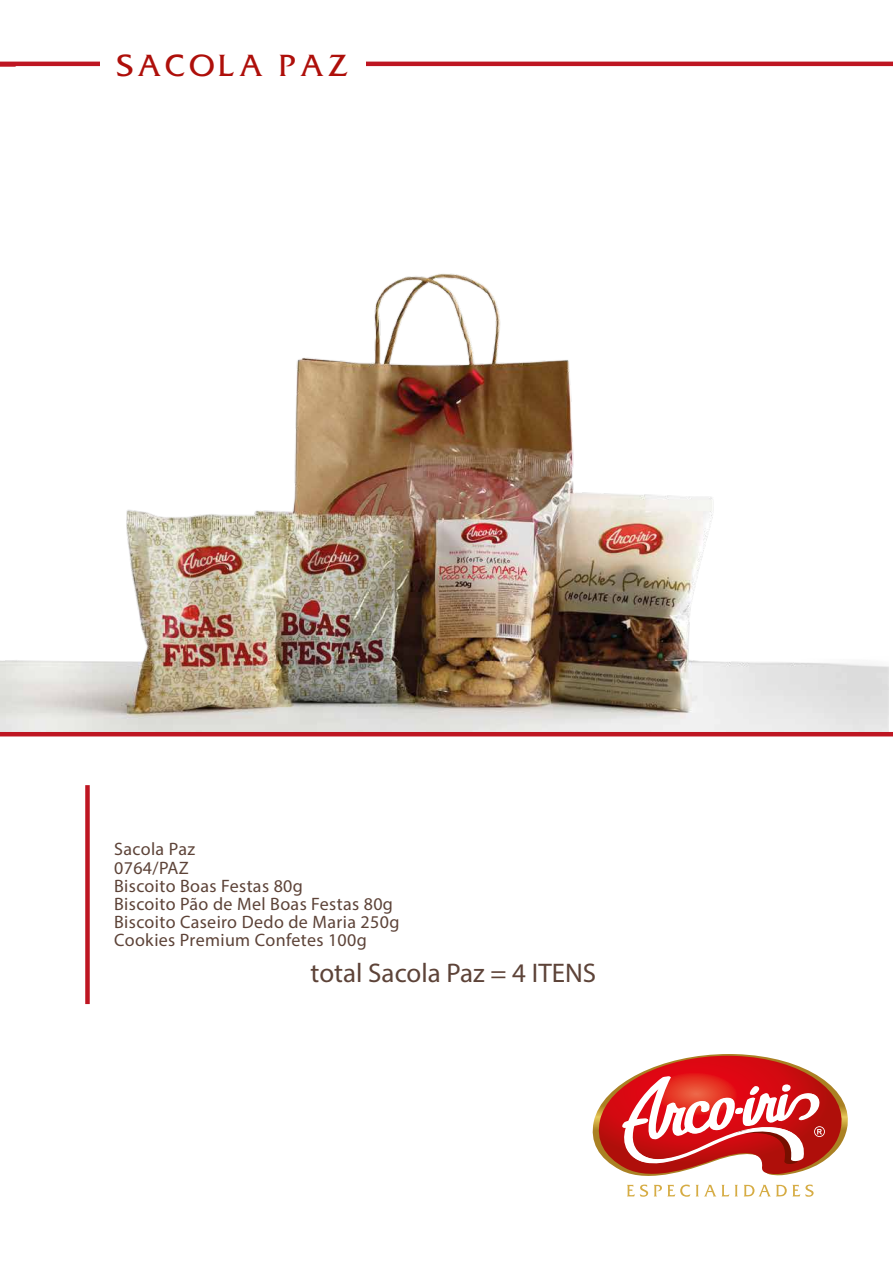
<style>
.page{position:relative;width:893px;height:1263px;background:#fff}
.page>*{position:absolute;margin:0;border:0;box-sizing:border-box;transform-origin:0 0}
.t1{font:28.35px "Friz Quadrata Font";letter-spacing:.12em;color:#ae0f0a}
.t2{font:27px "Myriad";color:#5d4338}
.t3{font:18px/18.1px "Myriad Pro";letter-spacing:.02em;color:#5d4338}
</style>
<div class="page">
<img style="left:0;top:273px;width:888px;height:459px">
<svg style="left:0;top:66px;width:16px;height:1px"></svg>
<hr style="left:0;top:62px;width:893px;height:4px;background:#be1622">
<div style="left:100px;top:35px;width:266px;height:61px;background:#fff"></div>
<svg style="left:592px;top:1054px;width:256px;height:143px"></svg>
<div style="left:85px;top:785px;width:5px;height:219px;background:#be1622"></div>
<hr style="left:0;top:732px;width:893px;height:4px;background:#be1622">
<h1 class="t1" style="left:116px;top:48px;width:234px">SACOLA PAZ</h1>
<p class="t3" style="left:114px;top:840px;width:287px">Sacola Paz<br>0764/PAZ<br>Biscoito Boas Festas 80g<br>Biscoito Pão de Mel Boas Festas 80g<br>Biscoito Caseiro Dedo de Maria 250g<br>Cookies Premium Confetes 100g</p>
<h2 class="t2" style="left:311px;top:956px;width:287px">total Sacola Paz = 4 ITENS</h2>
</div>
